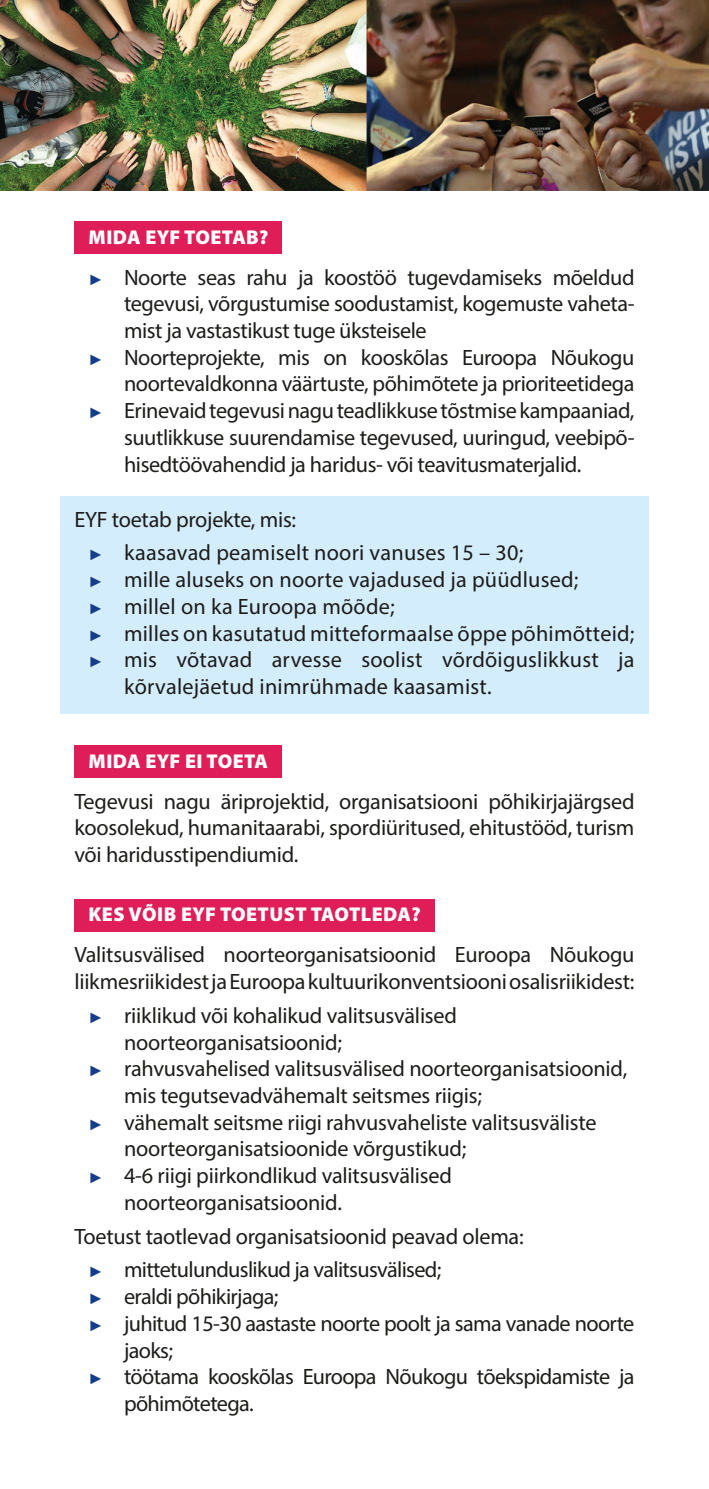
<style>
.page{position:relative;width:709px;height:1489px;background:#fff}
.page>*{position:absolute;margin:0;border:0;box-sizing:border-box;transform-origin:0 0}
.body{font:22.25px/26.8px "Myriad Pro";letter-spacing:-.01em;color:#1d1d1b}
.body-2{font:22.25px/26.8px "Myriad Pro";letter-spacing:.01em;color:#1d1d1b}
.body-3{font:22.25px/26.8px "Myriad Pro";letter-spacing:-.03em;color:#1d1d1b}
.special_body{font:22.25px "Myriad Pro";letter-spacing:-.01em;color:#1d1d1b}
.t1{font:900 20px "Myriad Pro";letter-spacing:.02em;color:#fff}
.s1{font-family:"Arial";font-size:15px;color:#153d8a}
</style>
<div class="page">
<img style="left:0;top:0;width:709px;height:190px">
<div style="left:74px;top:221px;width:208px;height:33px;background:#df1d58"></div>
<div style="left:60px;top:496px;width:588px;height:50px;background:#d4edfc"></div>
<div style="left:60px;top:529px;width:588px;height:51px;background:#d4edfc"></div>
<div style="left:60px;top:556px;width:588px;height:51px;background:#d4edfc"></div>
<div style="left:60px;top:583px;width:588px;height:50px;background:#d4edfc"></div>
<div style="left:60px;top:609px;width:588px;height:51px;background:#d4edfc"></div>
<div style="left:60px;top:636px;width:588px;height:77px;background:#d4edfc"></div>
<div style="left:74px;top:745px;width:208px;height:33px;background:#df1d58"></div>
<div style="left:74px;top:899px;width:360px;height:33px;background:#df1d58"></div>
<p class="t1" style="left:89px;top:223px;width:181px">MIDA EYF TOETAB?</p>
<p class="body" style="left:124px;top:263px;width:512px;text-align:justify;text-indent:-35px"><span class="s1">►</span> Noorte seas rahu ja koostöö tugevdamiseks mõeldud tegevusi, võrgustumise soodustamist, kogemuste vaheta&shy;mist ja vastastikust tuge üksteisele</p>
<p class="body" style="left:89px;top:343px;width:547px;text-align:right"><span class="s1">►</span> Noorteprojekte, mis on kooskõlas Euroopa Nõukogu noortevaldkonna väärtuste, põhimõtete ja prioriteetidega</p>
<p class="body" style="left:124px;top:397px;width:512px;text-align:justify;text-indent:-35px"><span class="s1">►</span> Erinevaid tegevusi nagu teadlikkuse tõstmise kampaaniad, suutlikkuse suurendamise tegevused, uuringud, veebipõ&shy;hisedtöövahendid ja haridus- või teavitusmaterjalid.</p>
<p class="special_body" style="left:74px;top:505px;width:223px">EYF toetab projekte, mis:</p>
<p class="body-2" style="left:89px;top:539px;width:436px"><span class="s1">►</span> kaasavad peamiselt noori vanuses 15 – 30;</p>
<p class="body-2" style="left:89px;top:566px;width:491px"><span class="s1">►</span> mille aluseks on noorte vajadused ja püüdlused;</p>
<p class="body-2" style="left:89px;top:592px;width:308px"><span class="s1">►</span> millel on ka Euroopa mõõde;</p>
<p class="body-2" style="left:89px;top:619px;width:547px"><span class="s1">►</span> milles on kasutatud mitteformaalse õppe põhimõtteid;</p>
<p class="body-2" style="left:124px;top:646px;width:512px;text-indent:-35px"><span class="s1">►</span> mis võtavad arvesse soolist võrdõiguslikkust ja kõrvalejäetud inimrühmade kaasamist.</p>
<p class="t1" style="left:89px;top:747px;width:181px">MIDA EYF EI TOETA</p>
<p class="body" style="left:74px;top:787px;width:561px;text-align:justify">Tegevusi nagu äriprojektid, organisatsiooni põhikirjajärgsed koosolekud, humanitaarabi, spordiüritused, ehitustööd, turism või haridusstipendiumid.</p>
<p class="t1" style="left:89px;top:901px;width:333px">KES VÕIB EYF TOETUST TAOTLEDA?</p>
<p class="body" style="left:74px;top:941px;width:561px">Valitsusvälised noorteorganisatsioonid Euroopa Nõukogu liikmesriikidest ja Euroopa kultuurikonventsiooni osalisriikidest:</p>
<p class="body" style="left:124px;top:1001px;width:334px;text-indent:-35px"><span class="s1">►</span> riiklikud või kohalikud valitsusvälised noorteorganisatsioonid;</p>
<p class="body" style="left:124px;top:1055px;width:505px;text-indent:-35px"><span class="s1">►</span> rahvusvahelised valitsusvälised noorteorganisatsioonid, mis tegutsevadvähemalt seitsmes riigis;</p>
<p class="body" style="left:124px;top:1108px;width:474px;text-indent:-35px"><span class="s1">►</span> vähemalt seitsme riigi rahvusvaheliste valitsusväliste noorteorganisatsioonide võrgustikud;</p>
<p class="body" style="left:124px;top:1161px;width:329px;text-indent:-35px"><span class="s1">►</span> 4-6 riigi piirkondlikud valitsusvälised noorteorganisatsioonid.</p>
<p class="body" style="left:74px;top:1222px;width:451px">Toetust taotlevad organisatsioonid peavad olema:</p>
<p class="body-3" style="left:89px;top:1256px;width:354px"><span class="s1">►</span> mittetulunduslikud ja valitsusvälised;</p>
<p class="body-3" style="left:89px;top:1282px;width:191px"><span class="s1">►</span> eraldi põhikirjaga;</p>
<p class="body-3" style="left:124px;top:1309px;width:512px;text-indent:-35px"><span class="s1">►</span> juhitud 15-30 aastaste noorte poolt ja sama vanade noorte jaoks;</p>
<p class="body-3" style="left:124px;top:1362px;width:512px;text-indent:-35px"><span class="s1">►</span> töötama kooskõlas Euroopa Nõukogu tõekspidamiste ja põhimõtetega.</p>
</div>
